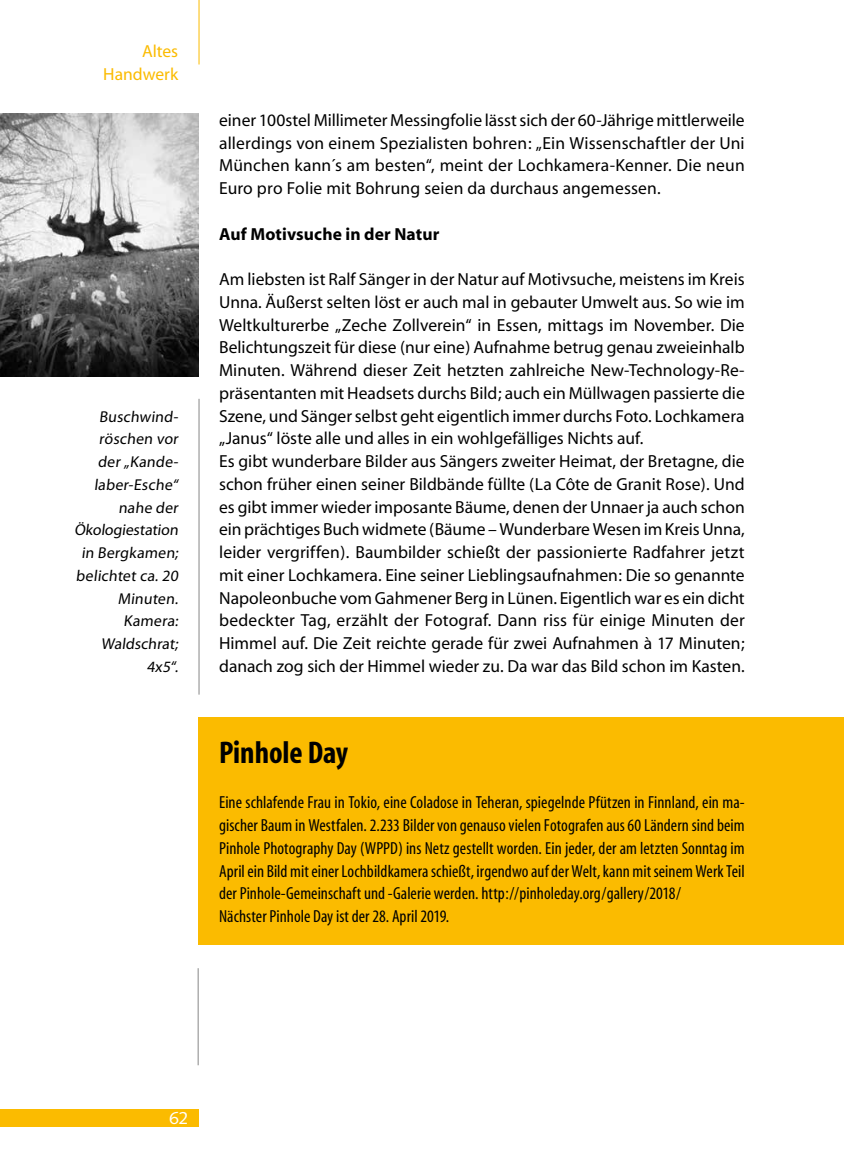
<style>
.page{position:relative;width:844px;height:1166px;background:#fff}
.page>*{position:absolute;margin:0;border:0;box-sizing:border-box;transform-origin:0 0}
.t1{font:700 condensed 31.5px "Myriad";color:#000}
.t2{font:17.5px/22.8px "Myriad";color:#000;text-align:justify}
.t3{font:condensed 17.5px/22.8px "Myriad";letter-spacing:.005em;color:#000}
.t4{font:700 17.5px "Myriad";letter-spacing:.005em;color:#000}
.t5{font:17.5px/22.8px "Myriad";color:#fbbb00;text-align:right}
.t6{font:17.5px "Syntax";color:#fff}
.t7{font:15.75px/22.8px "Myriad Pro";color:#000;text-align:right}
</style>
<div class="page">
<div style="left:0;top:1109px;width:198px;height:17px;background:#fbbb00"></div>
<hr style="left:198px;top:0;width:1px;height:64px;background:#fbbb00">
<div style="left:198px;top:717px;width:645px;height:228px;background:#fbbb00"></div>
<img style="left:0;top:113px;width:198px;height:263px">
<hr style="left:198px;top:399px;width:1px;height:295px;background:#868786">
<hr style="left:198px;top:968px;width:1px;height:97px;background:#868786">
<p class="t5" style="left:103px;top:41px;width:76px">Altes<br>Handwerk</p>
<p class="t7" style="left:74px;top:405px;width:107px">Buschwind&shy;röschen vor der „Kande&shy;laber-Esche“ nahe der<br>Ökologiestation in Bergkamen; belichtet ca. 20<br>Minuten.<br>Kamera:<br>Waldschrat;<br>4x5“.</p>
<p class="t2" style="left:219px;top:109px;width:527px">einer 100stel Millimeter Messingfolie lässt sich der 60-Jährige mittlerweile allerdings von einem Spezialisten bohren: „Ein Wissenschaftler der Uni München kann´s am besten“, meint der Lochkamera-Kenner. Die neun Euro pro Folie mit Bohrung seien da durchaus angemessen.</p>
<p class="t4" style="left:219px;top:225px;width:222px">Auf Motivsuche in der Natur</p>
<p class="t2" style="left:219px;top:269px;width:527px;text-align:left">Am liebsten ist Ralf Sänger in der Natur auf Motivsuche, meistens im Kreis Unna. Äußerst selten löst er auch mal in gebauter Umwelt aus. So wie im Weltkulturerbe „Zeche Zollverein“ in Essen, mittags im November. Die Belichtungszeit für diese (nur eine) Aufnahme betrug genau zweieinhalb Minuten. Während dieser Zeit hetzten zahlreiche New-Technology-Re&shy;präsentanten mit Headsets durchs Bild; auch ein Müllwagen passierte die Szene, und Sänger selbst geht eigentlich immer durchs Foto. Lochkamera „Janus“ löste alle und alles in ein wohlgefälliges Nichts auf.<br>Es gibt wunderbare Bilder aus Sängers zweiter Heimat, der Bretagne, die schon früher einen seiner Bildbände füllte (La Côte de Granit Rose). Und es gibt immer wieder imposante Bäume, denen der Unnaer ja auch schon ein prächtiges Buch widmete (Bäume – Wunderbare Wesen im Kreis Unna, leider vergriffen). Baumbilder schießt der passionierte Radfahrer jetzt mit einer Lochkamera. Eine seiner Lieblingsaufnahmen: Die so genannte Napoleonbuche vom Gahmener Berg in Lünen. Eigentlich war es ein dicht bedeckter Tag, erzählt der Fotograf. Dann riss für einige Minuten der Himmel auf. Die Zeit reichte gerade für zwei Aufnahmen à 17 Minuten; danach zog sich der Himmel wieder zu. Da war das Bild schon im Kasten.</p>
<h1 class="t1" style="left:219px;top:736px;width:130px">Pinhole Day</h1>
<p class="t3" style="left:219px;top:792px;width:527px">Eine schlafende Frau in Tokio, eine Coladose in Teheran, spiegelnde Pfützen in Finnland, ein ma&shy;gischer Baum in Westfalen. 2.233 Bilder von genauso vielen Fotografen aus 60 Ländern sind beim Pinhole Photography Day (WPPD) ins Netz gestellt worden. Ein jeder, der am letzten Sonntag im April ein Bild mit einer Lochbildkamera schießt, irgendwo auf der Welt, kann mit seinem Werk Teil der Pinhole-Gemeinschaft und -Galerie werden. http://pinholeday.org/gallery/2018/<br>Nächster Pinhole Day ist der 28. April 2019.</p>
<p class="t6" style="left:169px;top:1108px;width:21px">62</p>
</div>
